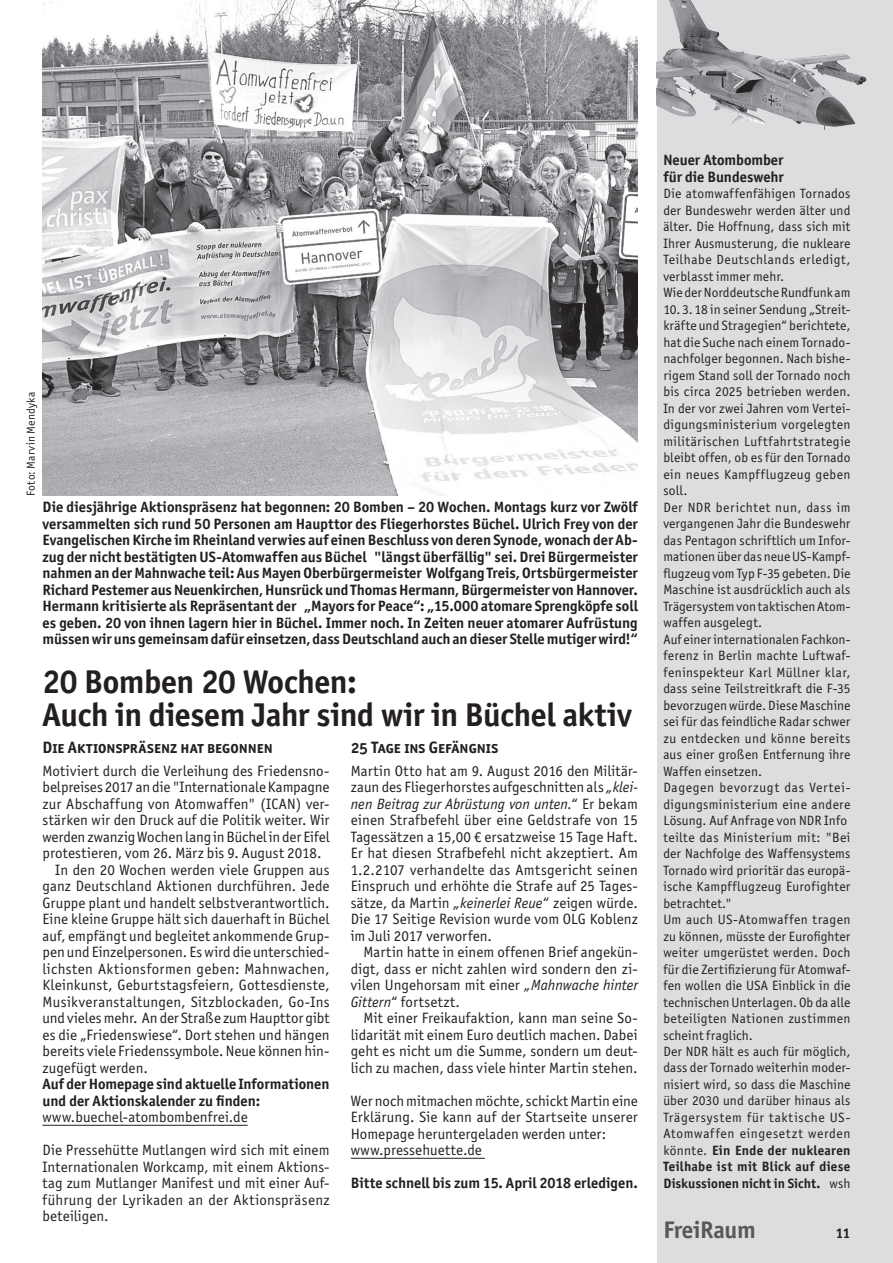
<style>
.page{position:relative;width:893px;height:1263px;background:#fff}
.page>*{position:absolute;margin:0;border:0;box-sizing:border-box;transform-origin:0 0}
.t1{font:700 33px/33px "Officina Sans ITC Std";letter-spacing:-.01em;color:#231f20}
.t2{font:700 24px "Officina Sans ITC Std";letter-spacing:-.015em;color:#57585a}
.t3{font:700 16.5px "Officina Sans ITC Std";color:#231f20}
.t4{font:15px/16.5px "Officina Sans ITC Std";letter-spacing:.01em;color:#231f20;text-align:justify}
.t5{font:700 15px/16.5px "Officina Sans ITC Std";letter-spacing:-.005em;color:#231f20}
.t6{font:700 14.25px "Officina Sans ITC Std";color:#231f20}
.t7{font:13.5px/16.5px "Officina Sans ITC Std";letter-spacing:.02em;color:#231f20}
.t8{font:11.7px "Officina Sans ITC Std";letter-spacing:.02em;color:#231f20}
.s1{font-style:italic}
.s2{font-weight:700}
</style>
<div class="page">
<div style="left:657px;top:0;width:236px;height:1263px;background:#dcdddf"></div>
<img style="left:43px;top:0;width:595px;height:495px">
<hr style="left:43px;top:1125px;width:205px;height:1px;background:#231f20">
<hr style="left:351px;top:1158px;width:134px;height:1px;background:#231f20">
<img style="left:657px;top:0;width:210px;height:131px">
<p class="t8" style="left:24px;top:496px;width:106px;rotate:-90deg">Foto: Marvin Mendyka</p>
<p class="t5" style="left:43px;top:499px;width:597px;text-align:justify">Die diesjährige Aktionspräsenz hat begonnen: 20 Bomben – 20 Wochen. Montags kurz vor Zwölf versammelten sich rund 50 Personen am Haupttor des Fliegerhorstes Büchel. Ulrich Frey von der Evangelischen Kirche im Rheinland verwies auf einen Beschluss von deren Synode, wonach der Ab&shy;zug der nicht bestätigten US-Atomwaffen aus Büchel "längst überfällig" sei. Drei Bürgermeister nahmen an der Mahnwache teil: Aus Mayen Oberbürgermeister Wolfgang Treis, Ortsbürgermeister Richard Pestemer aus Neuenkirchen, Hunsrück und Thomas Hermann, Bürgermeister von Hannover.<br>Hermann kritisierte als Repräsentant der „Mayors for Peace“: „15.000 atomare Sprengköpfe soll es geben. 20 von ihnen lagern hier in Büchel. Immer noch. In Zeiten neuer atomarer Aufrüstung müssen wir uns gemeinsam dafür einsetzen, dass Deutschland auch an dieser Stelle mutiger wird!“</p>
<h1 class="t1" style="left:43px;top:665px;width:591px">20 Bomben 20 Wochen:<br>Auch in diesem Jahr sind wir in Büchel aktiv</h1>
<p class="t3" style="left:43px;top:737px;width:232px">Die Aktionspräsenz hat begonnen</p>
<p class="t4" style="left:43px;top:762px;width:289px">Motiviert durch die Verleihung des Friedensno-</p>
<p class="t4" style="left:43px;top:779px;width:288px">belpreises 2017 an die "Internationale Kampagne</p>
<p class="t4" style="left:43px;top:795px;width:289px">zur Abschaffung von Atomwaffen" (ICAN) ver-</p>
<p class="t4" style="left:43px;top:812px;width:289px">stärken wir den Druck auf die Politik weiter. Wir</p>
<p class="t4" style="left:43px;top:828px;width:289px">werden zwanzig Wochen lang in Büchel in der Eifel</p>
<p class="t4" style="left:43px;top:845px;width:280px">protestieren, vom 26. März bis 9. August 2018.</p>
<p class="t4" style="left:55px;top:861px;width:276px">In den 20 Wochen werden viele Gruppen aus</p>
<p class="t4" style="left:43px;top:878px;width:288px">ganz Deutschland Aktionen durchführen. Jede</p>
<p class="t4" style="left:43px;top:894px;width:289px">Gruppe plant und handelt selbstverantwortlich.</p>
<p class="t4" style="left:43px;top:911px;width:288px">Eine kleine Gruppe hält sich dauerhaft in Büchel</p>
<p class="t4" style="left:43px;top:927px;width:289px">auf, empfängt und begleitet ankommende Grup-</p>
<p class="t4" style="left:43px;top:944px;width:289px">pen und Einzelpersonen. Es wird die unterschied-</p>
<p class="t4" style="left:43px;top:960px;width:289px">lichsten Aktionsformen geben: Mahnwachen,</p>
<p class="t4" style="left:43px;top:977px;width:289px">Kleinkunst, Geburtstagsfeiern, Gottesdienste,</p>
<p class="t4" style="left:43px;top:993px;width:289px">Musikveranstaltungen, Sitzblockaden, Go-Ins</p>
<p class="t4" style="left:43px;top:1010px;width:289px">und vieles mehr. An der Straße zum Haupttor gibt</p>
<p class="t4" style="left:43px;top:1026px;width:288px">es die „Friedenswiese“. Dort stehen und hängen</p>
<p class="t4" style="left:43px;top:1043px;width:289px">bereits viele Friedenssymbole. Neue können hin-</p>
<p class="t4" style="left:43px;top:1059px;width:107px">zugefügt werden.</p>
<p class="t5" style="left:43px;top:1076px;width:288px">Auf der Homepage sind aktuelle Informationen und der Aktionskalender zu finden:</p>
<p class="t4" style="left:43px;top:1109px;width:207px">www.buechel-atombombenfrei.de</p>
<p class="t4" style="left:43px;top:1142px;width:289px">Die Pressehütte Mutlangen wird sich mit einem Internationalen Workcamp, mit einem Aktions&shy;tag zum Mutlanger Manifest und mit einer Auf&shy;führung der Lyrikaden an der Aktionspräsenz beteiligen.</p>
<p class="t3" style="left:351px;top:737px;width:149px">25 Tage ins Gefängnis</p>
<p class="t4" style="left:351px;top:762px;width:289px">Martin Otto hat am 9. August 2016 den Militär&shy;zaun des Fliegerhorstes aufgeschnitten als <span class="s1">„klei&shy;nen Beitrag zur Abrüstung von unten.</span>“ Er bekam einen Strafbefehl über eine Geldstrafe von 15<br>Tagessätzen a 15,00 € ersatzweise 15 Tage Haft.<br>Er hat diesen Strafbefehl nicht akzeptiert. Am 1.2.2107 verhandelte das Amtsgericht seinen Einspruch und erhöhte die Strafe auf 25 Tages&shy;sätze, da Martin <span class="s1">„keinerlei Reue</span>“ zeigen würde.<br>Die 17 Seitige Revision wurde vom OLG Koblenz im Juli 2017 verworfen.</p>
<p class="t4" style="left:351px;top:944px;width:289px;text-indent:13px">Martin hatte in einem offenen Brief angekün&shy;digt, dass er nicht zahlen wird sondern den zi&shy;vilen Ungehorsam mit einer <span class="s1">„Mahnwache hinter Gittern</span>“ fortsetzt.</p>
<p class="t4" style="left:351px;top:1010px;width:289px;text-indent:13px">Mit einer Freikaufaktion, kann man seine So&shy;lidarität mit einem Euro deutlich machen. Dabei geht es nicht um die Summe, sondern um deut&shy;lich zu machen, dass viele hinter Martin stehen.</p>
<p class="t4" style="left:351px;top:1092px;width:289px;text-align:left">Wer noch mitmachen möchte, schickt Martin eine Erklärung. Sie kann auf der Startseite unserer Homepage heruntergeladen werden unter: www.pressehuette.de</p>
<p class="t5" style="left:351px;top:1175px;width:289px">Bitte schnell bis zum 15. April 2018 erledigen.</p>
<p class="t5" style="left:663px;top:152px;width:122px">Neuer Atombomber für die Bundeswehr</p>
<p class="t7" style="left:663px;top:185px;width:189px">Die atomwaffenfähigen Tornados der Bundeswehr werden älter und älter. Die Hoffnung, dass sich mit<br>Ihrer Ausmusterung, die nukleare<br>Teilhabe Deutschlands erledigt, verblasst immer mehr.<br>Wie der Norddeutsche Rundfunk am</p>
<p class="t7" style="left:663px;top:301px;width:189px">10. 3.18 in seiner Sendung „Streit&shy;kräfte und Stragegien“ berichtete, hat die Suche nach einem Tornado&shy;nachfolger begonnen. Nach bishe&shy;rigem Stand soll der Tornado noch bis circa 2025 betrieben werden.<br>In der vor zwei Jahren vom Vertei&shy;digungsministerium vorgelegten militärischen Luftfahrtstrategie bleibt offen, ob es für den Tornado ein neues Kampfflugzeug geben soll.<br>Der NDR berichtet nun, dass im vergangenen Jahr die Bundeswehr das Pentagon schriftlich um Infor&shy;mationen über das neue US-Kampf&shy;flugzeug vom Typ F-35 gebeten. Die<br>Maschine ist ausdrücklich auch als<br>Trägersystem von taktischen Atom&shy;waffen ausgelegt.<br>Auf einer internationalen Fachkon&shy;ferenz in Berlin machte Luftwaf&shy;feninspekteur Karl Müllner klar, dass seine Teilstreitkraft die F-35 bevorzugen würde. Diese Maschine sei für das feindliche Radar schwer zu entdecken und könne bereits aus einer großen Entfernung ihre<br>Waffen einsetzen.<br>Dagegen bevorzugt das Vertei&shy;digungsministerium eine andere<br>Lösung. Auf Anfrage von NDR Info teilte das Ministerium mit: "Bei der Nachfolge des Waffensystems<br>Tornado wird prioritär das europä&shy;ische Kampfflugzeug Eurofighter betrachtet."<br>Um auch US-Atomwaffen tragen zu können, müsste der Eurofighter weiter umgerüstet werden. Doch für die Zertifizierung für Atomwaf&shy;fen wollen die USA Einblick in die technischen Unterlagen. Ob da alle beteiligten Nationen zustimmen scheint fraglich.<br>Der NDR hält es auch für möglich, dass der Tornado weiterhin moder&shy;nisiert wird, so dass die Maschine über 2030 und darüber hinaus als<br>Trägersystem für taktische US-<br>Atomwaffen eingesetzt werden könnte. <span class="s2">Ein Ende der nuklearen<br>Teilhabe ist mit Blick auf diese<br>Diskussionen nicht in Sicht.</span> wsh</p>
<h2 class="t2" style="left:663px;top:1215px;width:94px">FreiRaum</h2>
<p class="t6" style="left:836px;top:1224px;width:16px">11</p>
</div>
